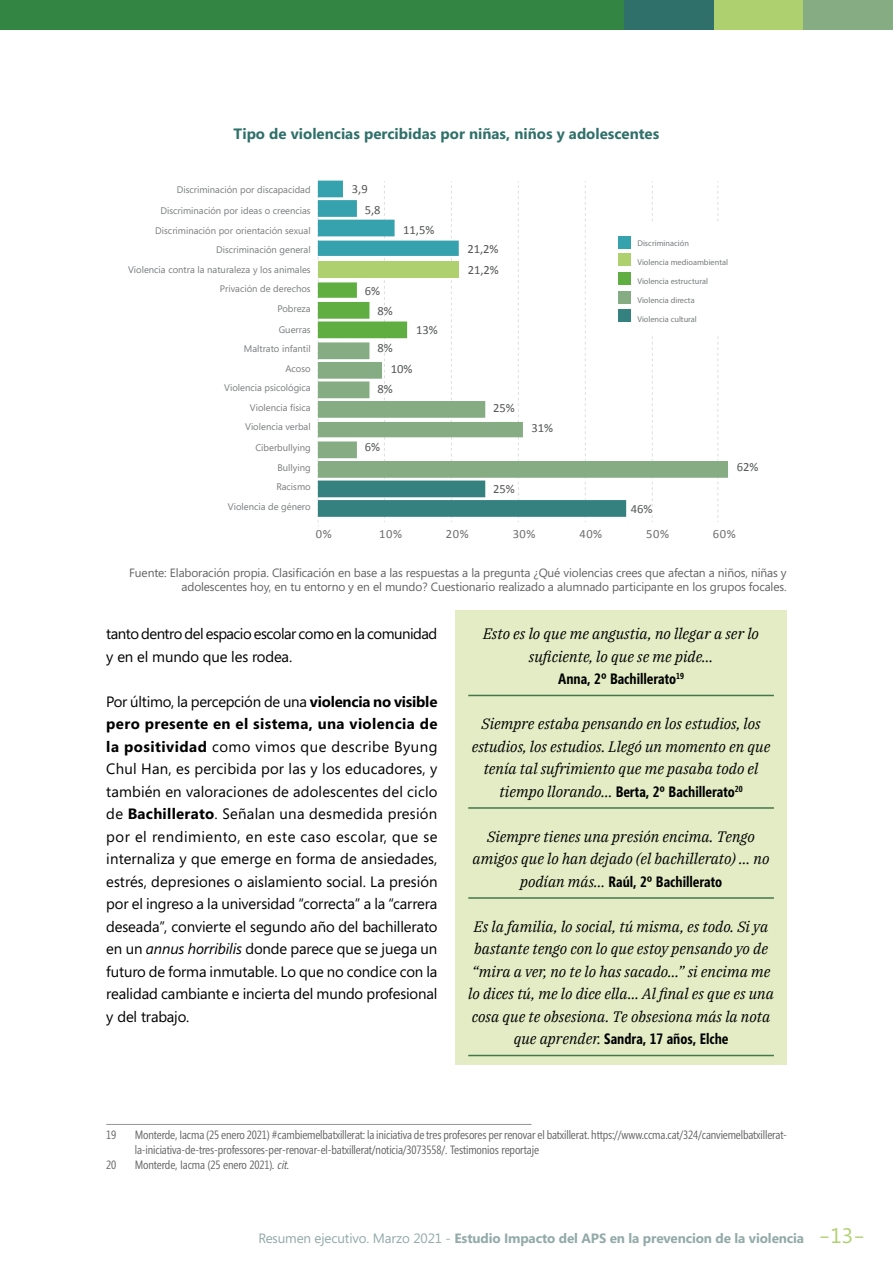
<style>
.page{position:relative;width:893px;height:1263px;background:#fff}
.page>*{position:absolute;margin:0;border:0;box-sizing:border-box;transform-origin:0 0}
.t1{font:300 30px "Segoe";color:#afd06e}
.t2{font:15px/22.5px "Segoe";letter-spacing:-.01em;color:#000;text-align:justify}
.t3{font:italic 15px/22.5px "IBM Plex Serif";color:#000;text-align:center}
.t4{font:700 15px "Segoe Condensed";color:#000}
.t5{font:15px/22.5px "Segoe";letter-spacing:-.035em;color:#000}
.t6{font:700 15px "Segoe";color:#30706a}
.t7{font:700 13.5px "Segoe";letter-spacing:-.01em;color:#92aaa8}
.t8{font:12.6px "Calibri";color:#555757}
.t9{font:12.6px "Calibri";letter-spacing:.05em;color:#6e6f70}
.t10{font:12px/15px "Segoe Condensed";letter-spacing:-.01em;color:#636363}
.t11{font:12px/14.4px "Segoe";letter-spacing:-.01em;color:#636363;text-align:right}
.t12{font:9.45px "Segoe";color:#797b7d}
.t13{font:8.25px "Myriad Pro";color:#797b7d}
.s1{font-weight:700}
.s2{font-style:italic}
.s3{font-family:"IBM Plex Serif";font-weight:400;font-style:italic}
.s4{font-weight:400}
.s5{font-weight:400;font-size:21px}
</style>
<div class="page">
<div style="left:799px;top:0;width:94px;height:30px;background:#86ac83"></div>
<div style="left:713px;top:0;width:90px;height:30px;background:#afd06e"></div>
<div style="left:624px;top:0;width:89px;height:30px;background:#30706a"></div>
<div style="left:0;top:0;width:624px;height:30px;background:#338543"></div>
<hr style="left:106px;top:1124px;width:425px;height:1px;background:#939393">
<div style="left:455px;top:610px;width:332px;height:95px;background:#e3ecc4"></div>
<hr style="left:468px;top:695px;width:306px;height:1px;background:#44784b">
<div style="left:455px;top:700px;width:332px;height:117px;background:#e3ecc4"></div>
<hr style="left:468px;top:807px;width:306px;height:2px;background:#44784b">
<div style="left:455px;top:813px;width:332px;height:94px;background:#e3ecc4"></div>
<hr style="left:468px;top:897px;width:306px;height:2px;background:#44784b">
<div style="left:455px;top:903px;width:332px;height:162px;background:#e3ecc4"></div>
<hr style="left:468px;top:1055px;width:306px;height:1px;background:#44784b">
<svg style="left:717px;top:181px;width:1px;height:341px"></svg>
<svg style="left:652px;top:181px;width:1px;height:341px"></svg>
<svg style="left:626px;top:342px;width:102px;height:136px"></svg>
<svg style="left:318px;top:181px;width:308px;height:346px"></svg>
<div style="left:596px;top:224px;width:143px;height:108px;background:#fff"></div>
<div style="left:618px;top:236px;width:13px;height:13px;background:#35a2ae"></div>
<div style="left:618px;top:254px;width:13px;height:12px;background:#afd06e"></div>
<div style="left:618px;top:272px;width:13px;height:13px;background:#60ae42"></div>
<div style="left:618px;top:291px;width:13px;height:12px;background:#86ac83"></div>
<div style="left:618px;top:309px;width:13px;height:13px;background:#35817f"></div>
<p class="t6" style="left:234px;top:123px;width:427px">Tipo de violencias percibidas por niñas, niños y adolescentes</p>
<p class="t12" style="left:177px;top:183px;width:135px">Discriminación por discapacidad</p>
<p class="t8" style="left:352px;top:180px;width:17px">3,9</p>
<p class="t12" style="left:160px;top:204px;width:152px">Discriminación por ideas o creencias</p>
<p class="t8" style="left:365px;top:201px;width:17px">5,8</p>
<p class="t12" style="left:155px;top:224px;width:157px">Discriminación por orientación sexual</p>
<p class="t8" style="left:403px;top:221px;width:33px">11,5%</p>
<p class="t12" style="left:216px;top:243px;width:96px">Discriminación general</p>
<p class="t8" style="left:467px;top:240px;width:33px">21,2%</p>
<p class="t12" style="left:128px;top:263px;width:184px">Violencia contra la naturaleza y los animales</p>
<p class="t8" style="left:468px;top:261px;width:33px">21,2%</p>
<p class="t12" style="left:220px;top:282px;width:92px">Privación de derechos</p>
<p class="t8" style="left:365px;top:282px;width:17px">6%</p>
<p class="t12" style="left:277px;top:302px;width:35px">Pobreza</p>
<p class="t8" style="left:378px;top:302px;width:17px">8%</p>
<p class="t13" style="left:637px;top:238px;width:53px">Discriminación</p>
<p class="t13" style="left:637px;top:257px;width:92px">Violencia medioambiental</p>
<p class="t13" style="left:637px;top:276px;width:72px">Violencia estructural</p>
<p class="t13" style="left:637px;top:295px;width:59px">Violencia directa</p>
<p class="t13" style="left:637px;top:314px;width:61px">Violencia cultural</p>
<p class="t12" style="left:279px;top:323px;width:33px">Guerras</p>
<p class="t8" style="left:416px;top:321px;width:23px">13%</p>
<p class="t12" style="left:244px;top:342px;width:68px">Maltrato infantil</p>
<p class="t8" style="left:378px;top:339px;width:17px">8%</p>
<p class="t12" style="left:285px;top:362px;width:27px">Acoso</p>
<p class="t8" style="left:391px;top:360px;width:23px">10%</p>
<p class="t12" style="left:224px;top:381px;width:88px">Violencia psicológica</p>
<p class="t8" style="left:378px;top:380px;width:17px">8%</p>
<p class="t12" style="left:250px;top:401px;width:62px">Violencia física</p>
<p class="t8" style="left:493px;top:399px;width:23px">25%</p>
<p class="t12" style="left:245px;top:420px;width:67px">Violencia verbal</p>
<p class="t8" style="left:531px;top:419px;width:23px">31%</p>
<p class="t12" style="left:255px;top:441px;width:57px">Ciberbullying</p>
<p class="t8" style="left:365px;top:438px;width:17px">6%</p>
<p class="t12" style="left:277px;top:461px;width:35px">Bullying</p>
<p class="t8" style="left:737px;top:458px;width:23px">62%</p>
<p class="t12" style="left:276px;top:480px;width:36px">Racismo</p>
<p class="t8" style="left:493px;top:480px;width:23px">25%</p>
<p class="t12" style="left:228px;top:500px;width:84px">Violencia de género</p>
<p class="t8" style="left:631px;top:500px;width:23px">46%</p>
<p class="t9" style="left:316px;top:525px;width:17px">0%</p>
<p class="t9" style="left:379px;top:525px;width:24px">10%</p>
<p class="t9" style="left:446px;top:525px;width:24px">20%</p>
<p class="t9" style="left:513px;top:525px;width:24px">30%</p>
<p class="t9" style="left:579px;top:525px;width:24px">40%</p>
<p class="t9" style="left:646px;top:525px;width:24px">50%</p>
<p class="t9" style="left:713px;top:525px;width:24px">60%</p>
<p class="t11" style="left:129px;top:565px;width:659px">Fuente: Elaboración propia. Clasificación en base a las respuestas a la pregunta ¿Qué violencias crees que afectan a niños, niñas y adolescentes hoy, en tu entorno y en el mundo? Cuestionario realizado a alumnado participante en los grupos focales.</p>
<p class="t5" style="left:106px;top:622px;width:332px">tanto dentro del espacio escolar como en la comunidad y en el mundo que les rodea.</p>
<p class="t2" style="left:106px;top:690px;width:333px">Por último, la percepción de una <span class="s1">violencia no visible pero presente en el sistema, una violencia de la positividad</span> como vimos que describe Byung Chul Han, es percibida por las y los educadores, y también en valoraciones de adolescentes del ciclo de <span class="s1">Bachillerato</span>. Señalan una desmedida presión por el rendimiento, en este caso escolar, que se internaliza y que emerge en forma de ansiedades, estrés, depresiones o aislamiento social. La presión por el ingreso a la universidad “correcta” a la “carrera deseada”, convierte el segundo año del bachillerato en un <span class="s2">annus horribilis</span> donde parece que se juega un futuro de forma inmutable. Lo que no condice con la realidad cambiante e incierta del mundo profesional y del trabajo.</p>
<p class="t3" style="left:483px;top:621px;width:277px">Esto es lo que me angustia, no llegar a ser lo suficiente, lo que se me pide…</p>
<p class="t4" style="left:558px;top:670px;width:127px">Anna, 2º Bachillerato<sup>19</sup></p>
<p class="t3" style="left:472px;top:711px;width:300px">Siempre estaba pensando en los estudios, los estudios, los estudios. Llegó un momento en que tenía tal sufrimiento que me pasaba todo el</p>
<p class="t4" style="left:500px;top:783px;width:245px"><span class="s3">tiempo llorando…</span> Berta, 2º Bachillerato<sup>20</sup></p>
<p class="t3" style="left:473px;top:824px;width:298px">Siempre tienes una presión encima. Tengo amigos que lo han dejado (el bachillerato) … no</p>
<p class="t4" style="left:520px;top:873px;width:204px"><span class="s3">podían más…</span> Raúl, 2º Bachillerato</p>
<p class="t3" style="left:468px;top:914px;width:307px">Es la familia, lo social, tú misma, es todo. Si ya bastante tengo con lo que estoy pensando yo de “mira a ver, no te lo has sacado...” si encima me lo dices tú, me lo dice ella... Al final es que es una cosa que te obsesiona. Te obsesiona más la nota</p>
<p class="t4" style="left:514px;top:1030px;width:216px"><span class="s3">que aprender.</span> Sandra, 17 años, Elche</p>
<p class="t10" style="left:106px;top:1128px;width:12px">19</p>
<p class="t10" style="left:135px;top:1128px;width:654px">Monterde, Iacma (25 enero 2021) #cambiemelbatxillerat: la iniciativa de tres profesores per renovar el batxillerat. https://www.ccma.cat/324/canviemelbatxillerat&shy;la-iniciativa-de-tres-professores-per-renovar-el-batxillerat/noticia/3073558/. Testimonios reportaje</p>
<p class="t10" style="left:106px;top:1158px;width:12px">20</p>
<p class="t10" style="left:135px;top:1158px;width:156px">Monterde, Iacma (25 enero 2021)<span class="s2">. cit.</span></p>
<p class="t7" style="left:259px;top:1228px;width:547px"><span class="s4">Resumen ejecutivo. Marzo 2021 -</span> Estudio Impacto del APS en la prevencion de la violencia</p>
<h1 class="t1" style="left:818px;top:1218px;width:48px">-<span class="s5">13</span>-</h1>
</div>
